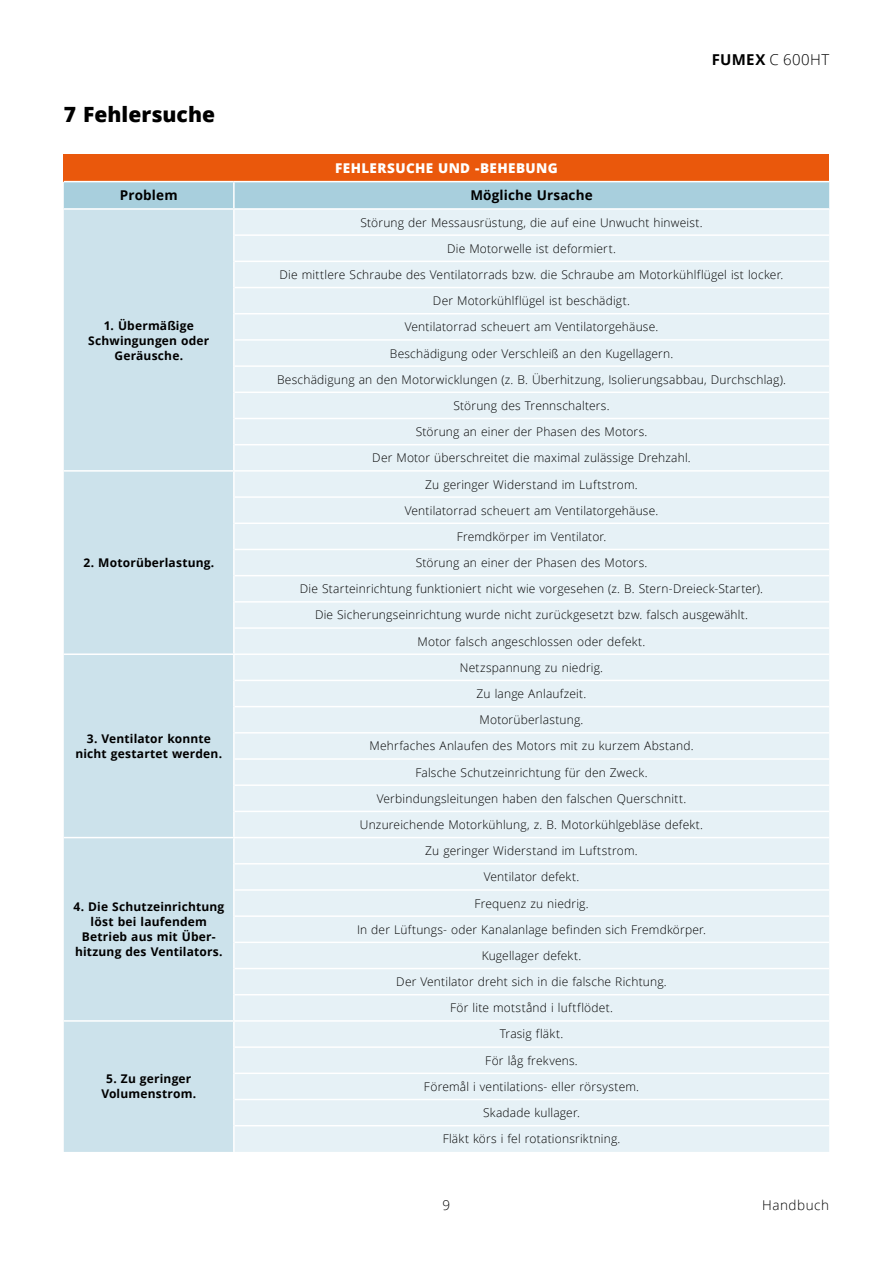
<style>
.page{position:relative;width:893px;height:1263px;background:#fff}
.page>*{position:absolute;margin:0;border:0;box-sizing:border-box;transform-origin:0 0}
.t1{font:800 21px "Open Sans";color:#000}
.t2{font:300 15px "Open Sans";letter-spacing:.025em;color:#000}
.t3{font:800 13.5px "Open Sans";letter-spacing:.03em;color:#fff}
.t4{font:700 13.5px "Open Sans";letter-spacing:.01em;color:#000}
.t5{font:300 13.5px "Open Sans";letter-spacing:.04em;color:#000}
.t6{font:300 12px/26.2px "Open Sans";letter-spacing:.015em;color:#000;text-align:center}
.t7{font:700 12px/15px "Open Sans";letter-spacing:.015em;color:#000;text-align:center}
.s1{font-weight:700}
</style>
<div class="page">
<div style="left:64px;top:154px;width:765px;height:28px;background:#ea580c"></div>
<div style="left:64px;top:182px;width:765px;height:26px;background:#a8cfdd"></div>
<div style="left:64px;top:210px;width:169px;height:942px;background:#cce2eb"></div>
<div style="left:235px;top:210px;width:594px;height:942px;background:#e6f1f6"></div>
<hr style="left:233px;top:182px;width:2px;height:26px;background:#fff">
<hr style="left:235px;top:234px;width:594px;height:2px;background:#fff">
<hr style="left:235px;top:261px;width:594px;height:1px;background:#fff">
<hr style="left:235px;top:287px;width:594px;height:1px;background:#fff">
<hr style="left:235px;top:313px;width:594px;height:1px;background:#fff">
<hr style="left:235px;top:339px;width:594px;height:2px;background:#fff">
<hr style="left:235px;top:365px;width:594px;height:2px;background:#fff">
<hr style="left:235px;top:392px;width:594px;height:1px;background:#fff">
<hr style="left:235px;top:418px;width:594px;height:1px;background:#fff">
<hr style="left:235px;top:444px;width:594px;height:1px;background:#fff">
<hr style="left:64px;top:470px;width:170px;height:2px;background:#fff">
<hr style="left:234px;top:470px;width:595px;height:2px;background:#fff">
<hr style="left:235px;top:496px;width:594px;height:2px;background:#fff">
<hr style="left:235px;top:522px;width:594px;height:2px;background:#fff">
<hr style="left:235px;top:549px;width:594px;height:1px;background:#fff">
<hr style="left:235px;top:575px;width:594px;height:1px;background:#fff">
<hr style="left:235px;top:601px;width:594px;height:2px;background:#fff">
<hr style="left:235px;top:627px;width:594px;height:2px;background:#fff">
<hr style="left:64px;top:653px;width:170px;height:2px;background:#fff">
<hr style="left:234px;top:653px;width:595px;height:2px;background:#fff">
<hr style="left:235px;top:680px;width:594px;height:1px;background:#fff">
<hr style="left:235px;top:706px;width:594px;height:1px;background:#fff">
<hr style="left:235px;top:732px;width:594px;height:1px;background:#fff">
<hr style="left:235px;top:758px;width:594px;height:2px;background:#fff">
<hr style="left:235px;top:784px;width:594px;height:2px;background:#fff">
<hr style="left:235px;top:811px;width:594px;height:1px;background:#fff">
<hr style="left:64px;top:837px;width:170px;height:1px;background:#fff">
<hr style="left:234px;top:837px;width:595px;height:1px;background:#fff">
<hr style="left:235px;top:863px;width:594px;height:1px;background:#fff">
<hr style="left:235px;top:889px;width:594px;height:2px;background:#fff">
<hr style="left:235px;top:915px;width:594px;height:2px;background:#fff">
<hr style="left:235px;top:941px;width:594px;height:2px;background:#fff">
<hr style="left:235px;top:968px;width:594px;height:1px;background:#fff">
<hr style="left:235px;top:994px;width:594px;height:1px;background:#fff">
<hr style="left:64px;top:1020px;width:170px;height:2px;background:#fff">
<hr style="left:234px;top:1020px;width:595px;height:2px;background:#fff">
<hr style="left:235px;top:1046px;width:594px;height:2px;background:#fff">
<hr style="left:235px;top:1072px;width:594px;height:2px;background:#fff">
<hr style="left:235px;top:1099px;width:594px;height:1px;background:#fff">
<hr style="left:235px;top:1125px;width:594px;height:1px;background:#fff">
<hr style="left:64px;top:181px;width:170px;height:1px;background:#fff">
<hr style="left:234px;top:181px;width:595px;height:1px;background:#fff">
<h1 class="t1" style="left:64px;top:99px;width:153px">7 Fehlersuche</h1>
<p class="t3" style="left:335px;top:158px;width:224px">FEHLERSUCHE UND -BEHEBUNG</p>
<p class="t4" style="left:120px;top:186px;width:59px">Problem</p>
<p class="t4" style="left:470px;top:186px;width:124px">Mögliche Ursache</p>
<p class="t2" style="left:712px;top:49px;width:119px"><span class="s1">FUMEX</span> C 600HT</p>
<p class="t7" style="left:88px;top:317px;width:123px">1. Übermäßige<br>Schwingungen oder<br>Geräusche.</p>
<p class="t7" style="left:83px;top:555px;width:132px">2. Motorüberlastung.</p>
<p class="t7" style="left:75px;top:731px;width:148px">3. Ventilator konnte nicht gestartet werden.</p>
<p class="t7" style="left:73px;top:899px;width:152px">4. Die Schutzeinrichtung löst bei laufendem<br>Betrieb aus mit Über&shy;hitzung des Ventilators.</p>
<p class="t7" style="left:101px;top:1071px;width:96px">5. Zu geringer<br>Volumenstrom.</p>
<p class="t6" style="left:277px;top:209px;width:510px">Störung der Messausrüstung, die auf eine Unwucht hinweist.<br>Die Motorwelle ist deformiert.<br>Die mittlere Schraube des Ventilatorrads bzw. die Schraube am Motorkühlflügel ist locker.<br>Der Motorkühlflügel ist beschädigt.<br>Ventilatorrad scheuert am Ventilatorgehäuse.<br>Beschädigung oder Verschleiß an den Kugellagern.<br>Beschädigung an den Motorwicklungen (z. B. Überhitzung, Isolierungsabbau, Durchschlag).<br>Störung des Trennschalters.<br>Störung an einer der Phasen des Motors.<br>Der Motor überschreitet die maximal zulässige Drehzahl.</p>
<p class="t6" style="left:300px;top:471px;width:465px">Zu geringer Widerstand im Luftstrom.<br>Ventilatorrad scheuert am Ventilatorgehäuse.<br>Fremdkörper im Ventilator.<br>Störung an einer der Phasen des Motors.<br>Die Starteinrichtung funktioniert nicht wie vorgesehen (z. B. Stern-Dreieck-Starter).<br>Die Sicherungseinrichtung wurde nicht zurückgesetzt bzw. falsch ausgewählt.<br>Motor falsch angeschlossen oder defekt.</p>
<p class="t6" style="left:360px;top:654px;width:345px">Netzspannung zu niedrig.<br>Zu lange Anlaufzeit.<br>Motorüberlastung.<br>Mehrfaches Anlaufen des Motors mit zu kurzem Abstand.<br>Falsche Schutzeinrichtung für den Zweck.<br>Verbindungsleitungen haben den falschen Querschnitt.<br>Unzureichende Motorkühlung, z. B. Motorkühlgebläse defekt.</p>
<p class="t6" style="left:357px;top:837px;width:351px">Zu geringer Widerstand im Luftstrom.<br>Ventilator defekt.<br>Frequenz zu niedrig.<br>In der Lüftungs- oder Kanalanlage befinden sich Fremdkörper.<br>Kugellager defekt.<br>Der Ventilator dreht sich in die falsche Richtung.<br>För lite motstånd i luftflödet.</p>
<p class="t6" style="left:424px;top:1021px;width:217px">Trasig fläkt.<br>För låg frekvens.<br>Föremål i ventilations- eller rörsystem.<br>Skadade kullager.<br>Fläkt körs i fel rotationsriktning.</p>
<p class="t5" style="left:443px;top:1195px;width:9px">9</p>
<p class="t5" style="left:762px;top:1195px;width:68px">Handbuch</p>
</div>
